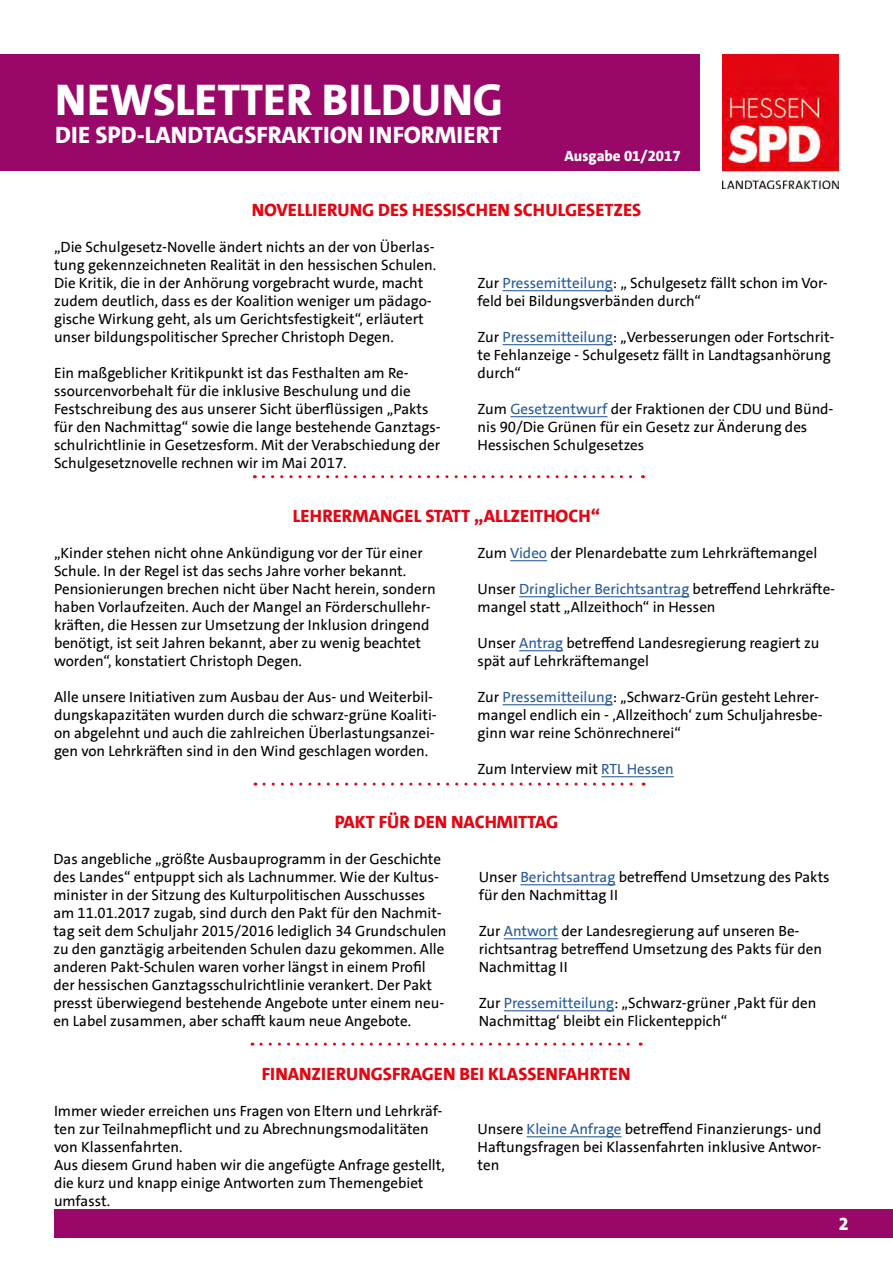
<style>
.page{position:relative;width:893px;height:1263px;background:#fff}
.page>*{position:absolute;margin:0;border:0;box-sizing:border-box;transform-origin:0 0}
.t1{font:800 45px "SPD The Sans Versal";color:#fff}
.t2{font:800 24px "SPD The Sans Versal";color:#fff}
.t3{font:800 18px "SPD The Sans";color:#e30613}
.t4{font:800 18px "SPD The Sans";color:#fff}
.t5{font:15px/18px "SPD The Sans";color:#000}
.t6{font:800 15px "SPD The Sans";color:#fff}
.s1{color:#275b9b}
</style>
<div class="page">
<div style="left:0;top:54px;width:700px;height:117px;background:#990868"></div>
<img style="left:722px;top:54px;width:117px;height:135px">
<div style="left:54px;top:1209px;width:839px;height:29px;background:#990868"></div>
<hr style="left:503px;top:290px;width:110px;height:1px;background:#275b9b">
<hr style="left:503px;top:344px;width:110px;height:1px;background:#275b9b">
<hr style="left:510px;top:416px;width:98px;height:1px;background:#275b9b">
<hr style="left:510px;top:560px;width:37px;height:1px;background:#275b9b">
<hr style="left:519px;top:596px;width:170px;height:1px;background:#275b9b">
<hr style="left:519px;top:650px;width:44px;height:1px;background:#275b9b">
<hr style="left:503px;top:704px;width:110px;height:1px;background:#275b9b">
<hr style="left:601px;top:776px;width:73px;height:1px;background:#275b9b">
<svg style="left:263px;top:475px;width:380px;height:3px"></svg>
<svg style="left:264px;top:783px;width:380px;height:3px"></svg>
<hr style="left:527px;top:1136px;width:95px;height:1px;background:#275b9b">
<svg style="left:261px;top:1043px;width:380px;height:3px"></svg>
<hr style="left:520px;top:884px;width:95px;height:1px;background:#275b9b">
<hr style="left:504px;top:938px;width:54px;height:1px;background:#275b9b">
<hr style="left:504px;top:1010px;width:110px;height:1px;background:#275b9b">
<h1 class="t1" style="left:55px;top:71px;width:449px">NEWSLETTER BILDUNG</h1>
<h2 class="t2" style="left:55px;top:120px;width:447px">DIE SPD-LANDTAGSFRAKTION INFORMIERT</h2>
<p class="t6" style="left:564px;top:146px;width:118px">Ausgabe 01/2017</p>
<p class="t3" style="left:252px;top:198px;width:391px">NOVELLIERUNG DES HESSISCHEN SCHULGESETZES</p>
<p class="t5" style="left:54px;top:238px;width:384px">„Die Schulgesetz-Novelle ändert nichts an der von Überlas&shy;tung gekennzeichneten Realität in den hessischen Schulen.<br>Die Kritik, die in der Anhörung vorgebracht wurde, macht zudem deutlich, dass es der Koalition weniger um pädago&shy;gische Wirkung geht, als um Gerichtsfestigkeit“, erläutert unser bildungspolitischer Sprecher Christoph Degen.</p>
<p class="t5" style="left:54px;top:364px;width:388px">Ein maßgeblicher Kritikpunkt ist das Festhalten am Re&shy;ssourcenvorbehalt für die inklusive Beschulung und die Festschreibung des aus unserer Sicht überflüssigen „Pakts für den Nachmittag“ sowie die lange bestehende Ganztags&shy;schulrichtlinie in Gesetzesform. Mit der Verabschiedung der Schulgesetznovelle rechnen wir im Mai 2017.</p>
<p class="t5" style="left:477px;top:274px;width:352px">Zur <span class="s1">Pressemitteilung</span>: „ Schulgesetz fällt schon im Vor&shy;feld bei Bildungsverbänden durch“</p>
<p class="t5" style="left:477px;top:328px;width:358px">Zur <span class="s1">Pressemitteilung</span>: ,,Verbesserungen oder Fortschrit&shy;te Fehlanzeige - Schulgesetz fällt in Landtagsanhörung durch“</p>
<p class="t5" style="left:477px;top:400px;width:358px">Zum <span class="s1">Gesetzentwurf</span> der Fraktionen der CDU und Bünd&shy;nis 90/Die Grünen für ein Gesetz zur Änderung des<br>Hessischen Schulgesetzes</p>
<p class="t3" style="left:293px;top:504px;width:309px">LEHRERMANGEL STATT „ALLZEITHOCH“</p>
<p class="t5" style="left:54px;top:544px;width:383px">„Kinder stehen nicht ohne Ankündigung vor der Tür einer Schule. In der Regel ist das sechs Jahre vorher bekannt.<br>Pensionierungen brechen nicht über Nacht herein, sondern haben Vorlaufzeiten. Auch der Mangel an Förderschullehr&shy;kräften, die Hessen zur Umsetzung der Inklusion dringend benötigt, ist seit Jahren bekannt, aber zu wenig beachtet worden“, konstatiert Christoph Degen.</p>
<p class="t5" style="left:54px;top:688px;width:384px">Alle unsere Initiativen zum Ausbau der Aus- und Weiterbil&shy;dungskapazitäten wurden durch die schwarz-grüne Koaliti&shy;on abgelehnt und auch die zahlreichen Überlastungsanzei&shy;gen von Lehrkräften sind in den Wind geschlagen worden.</p>
<p class="t5" style="left:477px;top:544px;width:341px">Zum <span class="s1">Video</span> der Plenardebatte zum Lehrkräftemangel</p>
<p class="t5" style="left:477px;top:580px;width:359px">Unser <span class="s1">Dringlicher Berichtsantrag</span> betreffend Lehrkräfte&shy;mangel statt „Allzeithoch“ in Hessen</p>
<p class="t5" style="left:477px;top:634px;width:343px">Unser <span class="s1">Antrag</span> betreffend Landesregierung reagiert zu spät auf Lehrkräftemangel</p>
<p class="t5" style="left:477px;top:688px;width:347px">Zur <span class="s1">Pressemitteilung</span>: ,,Schwarz-Grün gesteht Lehrer&shy;mangel endlich ein - ,Allzeithoch‘ zum Schuljahresbe&shy;ginn war reine Schönrechnerei“</p>
<p class="t5" style="left:477px;top:760px;width:198px">Zum Interview mit <span class="s1">RTL Hessen</span></p>
<p class="t3" style="left:335px;top:810px;width:225px">PAKT FÜR DEN NACHMITTAG</p>
<p class="t5" style="left:53px;top:850px;width:395px">Das angebliche „größte Ausbauprogramm in der Geschichte des Landes“ entpuppt sich als Lachnummer. Wie der Kultus&shy;minister in der Sitzung des Kulturpolitischen Ausschusses am 11.01.2017 zugab, sind durch den Pakt für den Nachmit&shy;tag seit dem Schuljahr 2015/2016 lediglich 34 Grundschulen zu den ganztägig arbeitenden Schulen dazu gekommen. Alle anderen Pakt-Schulen waren vorher längst in einem Profil der hessischen Ganztagsschulrichtlinie verankert. Der Pakt presst überwiegend bestehende Angebote unter einem neu&shy;en Label zusammen, aber schafft kaum neue Angebote.</p>
<p class="t5" style="left:479px;top:868px;width:352px">Unser <span class="s1">Berichtsantrag</span> betreffend Umsetzung des Pakts für den Nachmittag II</p>
<p class="t5" style="left:479px;top:922px;width:345px">Zur <span class="s1">Antwort</span> der Landesregierung auf unseren Be&shy;richtsantrag betreffend Umsetzung des Pakts für den<br>Nachmittag II</p>
<p class="t5" style="left:479px;top:994px;width:339px">Zur <span class="s1">Pressemitteilung</span>: „Schwarz-grüner ,Pakt für den<br>Nachmittag‘ bleibt ein Flickenteppich“</p>
<p class="t3" style="left:262px;top:1062px;width:370px">FINANZIERUNGSFRAGEN BEI KLASSENFAHRTEN</p>
<p class="t5" style="left:54px;top:1102px;width:392px">Immer wieder erreichen uns Fragen von Eltern und Lehrkräf&shy;ten zur Teilnahmepflicht und zu Abrechnungsmodalitäten von Klassenfahrten.<br>Aus diesem Grund haben wir die angefügte Anfrage gestellt, die kurz und knapp einige Antworten zum Themengebiet umfasst.</p>
<p class="t5" style="left:477px;top:1120px;width:346px;text-align:justify">Unsere <span class="s1">Kleine Anfrage</span> betreffend Finanzierungs- und Haftungsfragen bei Klassenfahrten inklusive Antwor&shy;ten</p>
<p class="t4" style="left:839px;top:1212px;width:11px">2</p>
</div>
